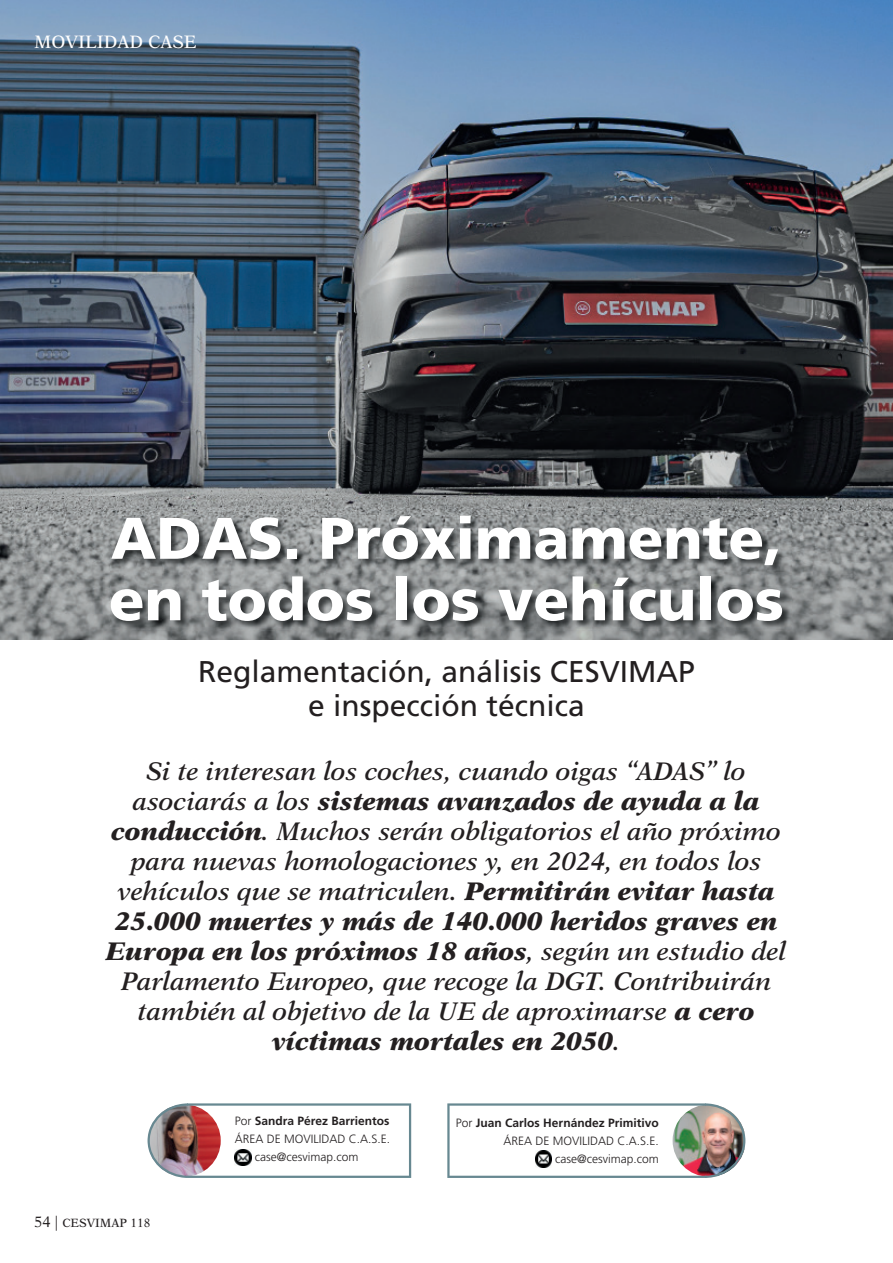
<style>
.page{position:relative;width:893px;height:1263px;background:#fff}
.page>*{position:absolute;margin:0;border:0;box-sizing:border-box;transform-origin:0 0}
.t1{font:900 58.5px/61.5px "Frutiger";color:#fff}
.t2{font:30px/34.5px "Frutiger";color:#231f20;text-align:center}
.t3{font:italic 600 25.5px/30px "New Aster";color:#231f20;text-align:center}
.t4{font:18px "New Aster";color:#fff}
.t5{font:300 12px/18px "Frutiger";color:#231f20;text-align:right}
.t6{font:700 12px "Frutiger";color:#231f20}
.t7{font:12px "New Aster";color:#231f20}
.s1{font-weight:900}
.s2{font-size:15px}
.s3{font-weight:300}
.s4{font-weight:700}
</style>
<div class="page">
<img style="left:0;top:0;width:893px;height:640px">
<img style="left:111px;top:516px;width:680px;height:113px">
<svg style="left:148px;top:1103px;width:263px;height:75px"></svg>
<svg style="left:447px;top:1103px;width:298px;height:75px"></svg>
<p class="t4" style="left:34px;top:31px;width:164px">MOVILIDAD CASE</p>
<h1 class="t1" style="left:109px;top:507px;width:676px">ADAS. Próximamente, en todos los vehículos</h1>
<p class="t2" style="left:198px;top:654px;width:498px">Reglamentación, análisis CESVIMAP e inspección técnica</p>
<p class="t3" style="left:106px;top:756px;width:682px">Si te interesan los coches, cuando oigas “ADAS” lo asociarás a los <span class="s1">sistemas avanzados de ayuda a la conducción</span>. Muchos serán obligatorios el año próximo para nuevas homologaciones y, en 2024, en todos los vehículos que se matriculen. <span class="s1">Permitirán evitar hasta 25.000 muertes y más de 140.000 heridos graves en Europa en los próximos 18 años</span>, según un estudio del Parlamento Europeo, que recoge la DGT. Contribuirán también al objetivo de la UE de aproximarse <span class="s1">a cero víctimas mortales en 2050</span>.</p>
<p class="t7" style="left:34px;top:1216px;width:118px"><span class="s2">54 |</span> CESVIMAP 118</p>
<p class="t6" style="left:235px;top:1114px;width:156px"><span class="s3">Por</span> Sandra Pérez Barrientos</p>
<p class="t5" style="left:235px;top:1130px;width:157px">ÁREA DE MOVILIDAD C.A.S.E.</p>
<p class="t5" style="left:255px;top:1148px;width:105px">case@cesvimap.com</p>
<p class="t5" style="left:456px;top:1114px;width:204px">Por <span class="s4">Juan Carlos Hernández Primitivo<br></span>ÁREA DE MOVILIDAD C.A.S.E. case@cesvimap.com</p>
</div>
